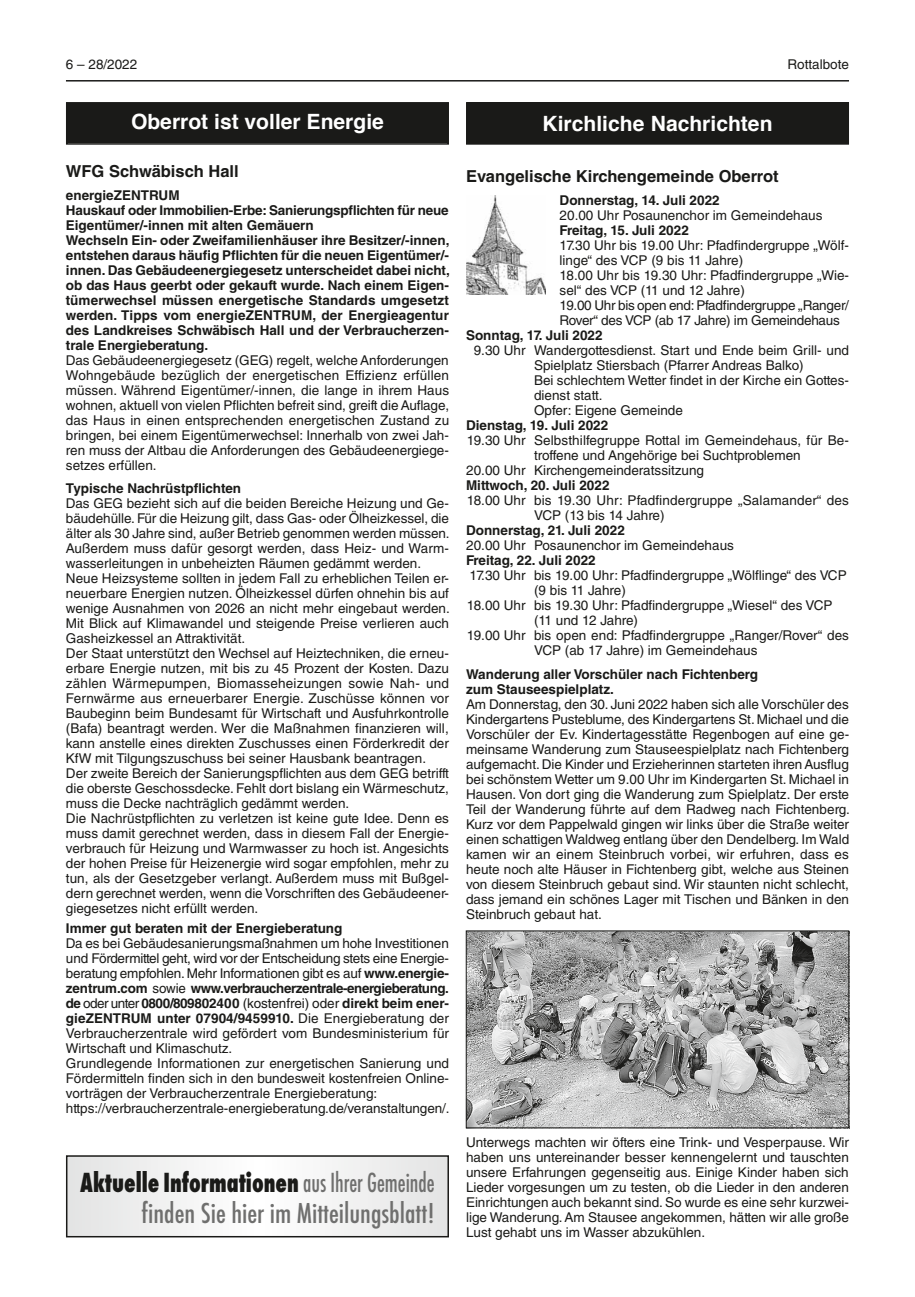
<style>
.page{position:relative;width:915px;height:1297px;background:#fff}
.page>*{position:absolute;margin:0;border:0;box-sizing:border-box;transform-origin:0 0}
.t1{font:500 condensed 30px "Futura T";color:#6f6f6e}
.t2{font:800 condensed 28.8px "Futura T";color:#1a1a18;scale:.83 1}
.t3{font:700 21px "Helvetica";color:#fff}
.t4{font:700 16.5px "Helvetica LT Std";color:#1a1a18}
.t5{font:13.5px/15px "Helvetica LT Std";color:#1a1a18}
.t6{font:700 13.5px/15px "Helvetica LT Std";color:#1a1a18}
.t7{font:13.5px/15px "Helvetica LT Std";letter-spacing:-.02em;color:#1a1a18}
.s1{font-weight:700}
.s2{font-weight:500;color:#6f6f6e}
</style>
<div class="page">
<hr style="left:66px;top:80px;width:782px;height:2px;background:#1a1a18">
<div style="left:67px;top:104px;width:380px;height:39px;background:#1a1a18"></div>
<div style="left:66px;top:102px;width:383px;height:43px;border:2px solid #1a1a18"></div>
<div style="left:466px;top:103px;width:382px;height:41px;background:#1a1a18"></div>
<div style="left:466px;top:102px;width:382px;height:43px;border:2px solid #1a1a18"></div>
<img style="left:468px;top:933px;width:378px;height:193px">
<div style="left:466px;top:931px;width:382px;height:197px;border:1px solid #1a1a18"></div>
<img style="left:466px;top:195px;width:79px;height:100px">
<div style="left:67px;top:1156px;width:381px;height:81px;background:linear-gradient(to right,#f1f1f1,#f2f2f2)"></div>
<div style="left:66px;top:1155px;width:383px;height:82px;border:2px solid #1a1a18"></div>
<p class="t5" style="left:66px;top:57px;width:73px">6 – 28/2022</p>
<p class="t5" style="left:787px;top:57px;width:63px">Rottalbote</p>
<h3 class="t3" style="left:131px;top:105px;width:254px">Oberrot ist voller Energie</h3>
<p class="t4" style="left:66px;top:161px;width:174px">WFG Schwäbisch Hall</p>
<p class="t6" style="left:66px;top:188px;width:385px">energieZENTRUM<br>Hauskauf oder Immobilien-Erbe: Sanierungspflichten für neue Eigentümer/-innen mit alten Gemäuern<br>Wechseln Ein- oder Zweifamilienhäuser ihre Besitzer/-innen, entstehen daraus häufig Pflichten für die neuen Eigentümer/- innen. Das Gebäudeenergiegesetz unterscheidet dabei nicht, ob das Haus geerbt oder gekauft wurde. Nach einem Eigen&shy;tümerwechsel müssen energetische Standards umgesetzt werden. Tipps vom energieZENTRUM, der Energieagentur des Landkreises Schwäbisch Hall und der Verbraucherzen&shy;trale Energieberatung.</p>
<p class="t5" style="left:66px;top:353px;width:384px;text-align:justify">Das Gebäudeenergiegesetz (GEG) regelt, welche Anforderungen Wohngebäude bezüglich der energetischen Effizienz erfüllen müssen. Während Eigentümer/-innen, die lange in ihrem Haus wohnen, aktuell von vielen Pflichten befreit sind, greift die Auflage, das Haus in einen entsprechenden energetischen Zustand zu bringen, bei einem Eigentümerwechsel: Innerhalb von zwei Jah&shy;ren muss der Altbau die Anforderungen des Gebäudeenergiege&shy;setzes erfüllen.</p>
<p class="t6" style="left:66px;top:481px;width:177px">Typische Nachrüstpflichten</p>
<p class="t5" style="left:66px;top:496px;width:385px">Das GEG bezieht sich auf die beiden Bereiche Heizung und Ge&shy;bäudehülle. Für die Heizung gilt, dass Gas- oder Ölheizkessel, die älter als 30 Jahre sind, außer Betrieb genommen werden müssen.<br>Außerdem muss dafür gesorgt werden, dass Heiz- und Warm&shy;wasserleitungen in unbeheizten Räumen gedämmt werden.<br>Neue Heizsysteme sollten in jedem Fall zu erheblichen Teilen er&shy;neuerbare Energien nutzen. Ölheizkessel dürfen ohnehin bis auf wenige Ausnahmen von 2026 an nicht mehr eingebaut werden.<br>Mit Blick auf Klimawandel und steigende Preise verlieren auch Gasheizkessel an Attraktivität.<br>Der Staat unterstützt den Wechsel auf Heiztechniken, die erneu&shy;erbare Energie nutzen, mit bis zu 45 Prozent der Kosten. Dazu zählen Wärmepumpen, Biomasseheizungen sowie Nah- und Fernwärme aus erneuerbarer Energie. Zuschüsse können vor Baubeginn beim Bundesamt für Wirtschaft und Ausfuhrkontrolle (Bafa) beantragt werden. Wer die Maßnahmen finanzieren will, kann anstelle eines direkten Zuschusses einen Förderkredit der KfW mit Tilgungszuschuss bei seiner Hausbank beantragen.<br>Der zweite Bereich der Sanierungspflichten aus dem GEG betrifft die oberste Geschossdecke. Fehlt dort bislang ein Wärmeschutz, muss die Decke nachträglich gedämmt werden.<br>Die Nachrüstpflichten zu verletzen ist keine gute Idee. Denn es muss damit gerechnet werden, dass in diesem Fall der Energie&shy;verbrauch für Heizung und Warmwasser zu hoch ist. Angesichts der hohen Preise für Heizenergie wird sogar empfohlen, mehr zu tun, als der Gesetzgeber verlangt. Außerdem muss mit Bußgel&shy;dern gerechnet werden, wenn die Vorschriften des Gebäudeener&shy;giegesetzes nicht erfüllt werden.</p>
<p class="t6" style="left:66px;top:920px;width:278px">Immer gut beraten mit der Energieberatung</p>
<p class="t5" style="left:66px;top:935px;width:385px">Da es bei Gebäudesanierungsmaßnahmen um hohe Investitionen und Fördermittel geht, wird vor der Entscheidung stets eine Energie&shy;beratung empfohlen. Mehr Informationen gibt es auf <span class="s1">www.energie&shy;zentrum.com</span> sowie <span class="s1">www.verbraucherzentrale-energieberatung. de</span> oder unter <span class="s1">0800/809802400</span> (kostenfrei) oder <span class="s1">direkt beim ener&shy;gieZENTRUM unter 07904/9459910.</span> Die Energieberatung der Verbraucherzentrale wird gefördert vom Bundesministerium für Wirtschaft und Klimaschutz.<br>Grundlegende Informationen zur energetischen Sanierung und Fördermitteln finden sich in den bundesweit kostenfreien Online&shy;vorträgen der Verbraucherzentrale Energieberatung: https://verbraucherzentrale-energieberatung.de/veranstaltungen/.</p>
<h2 class="t2" style="left:80px;top:1166px;width:428px">Aktuelle Informationen <span class="s2">aus Ihrer Gemeinde</span></h2>
<h1 class="t1" style="left:142px;top:1195px;width:294px">finden Sie hier im Mitteilungsblatt!</h1>
<h3 class="t3" style="left:542px;top:107px;width:231px">Kirchliche Nachrichten</h3>
<p class="t4" style="left:466px;top:166px;width:314px">Evangelische Kirchengemeinde Oberrot</p>
<p class="t6" style="left:559px;top:193px;width:161px">Donnerstag, 14. Juli 2022</p>
<p class="t5" style="left:559px;top:208px;width:264px">20.00 Uhr Posaunenchor im Gemeindehaus</p>
<p class="t6" style="left:559px;top:223px;width:131px">Freitag, 15. Juli 2022</p>
<p class="t7" style="left:559px;top:238px;width:291px">17.30 Uhr bis 19.00 Uhr: Pfadfindergruppe „Wölf&shy;linge“ des VCP (9 bis 11 Jahre)<br>18.00 Uhr bis 19.30 Uhr: Pfadfindergruppe „Wie&shy;sel“ des VCP (11 und 12 Jahre)<br>19.00 Uhr bis open end: Pfadfindergruppe „Ranger/ Rover“ des VCP (ab 17 Jahre) im Gemeindehaus</p>
<p class="t6" style="left:466px;top:328px;width:138px">Sonntag, 17. Juli 2022</p>
<p class="t5" style="left:534px;top:343px;width:316px;text-indent:-60px">9.30 Uhr Wandergottesdienst. Start und Ende beim Grill- und Spielplatz Stiersbach (Pfarrer Andreas Balko)<br>Bei schlechtem Wetter findet in der Kirche ein Gottes&shy;dienst statt.<br>Opfer: Eigene Gemeinde</p>
<p class="t6" style="left:466px;top:418px;width:144px">Dienstag, 19. Juli 2022</p>
<p class="t5" style="left:466px;top:433px;width:383px">19.30 Uhr Selbsthilfegruppe Rottal im Gemeindehaus, für Be-</p>
<p class="t5" style="left:534px;top:448px;width:268px">troffene und Angehörige bei Suchtproblemen</p>
<p class="t5" style="left:466px;top:463px;width:239px">20.00 Uhr Kirchengemeinderatssitzung</p>
<p class="t6" style="left:466px;top:478px;width:145px">Mittwoch, 20. Juli 2022</p>
<p class="t5" style="left:534px;top:493px;width:316px;text-indent:-67px">18.00 Uhr bis 19.30 Uhr: Pfadfindergruppe „Salamander“ des<br>VCP (13 bis 14 Jahre)</p>
<p class="t6" style="left:466px;top:523px;width:160px">Donnerstag, 21. Juli 2022</p>
<p class="t5" style="left:466px;top:538px;width:269px">20.00 Uhr Posaunenchor im Gemeindehaus</p>
<p class="t6" style="left:466px;top:553px;width:131px">Freitag, 22. Juli 2022</p>
<p class="t5" style="left:469px;top:568px;width:379px">17.30 Uhr bis 19.00 Uhr: Pfadfindergruppe „Wölflinge“ des VCP</p>
<p class="t5" style="left:534px;top:583px;width:93px">(9 bis 11 Jahre)</p>
<p class="t5" style="left:466px;top:598px;width:367px">18.00 Uhr bis 19.30 Uhr: Pfadfindergruppe „Wiesel“ des VCP</p>
<p class="t5" style="left:534px;top:613px;width:105px">(11 und 12 Jahre)</p>
<p class="t5" style="left:466px;top:628px;width:383px">19.00 Uhr bis open end: Pfadfindergruppe „Ranger/Rover“ des</p>
<p class="t5" style="left:534px;top:643px;width:225px">VCP (ab 17 Jahre) im Gemeindehaus</p>
<p class="t6" style="left:466px;top:667px;width:293px">Wanderung aller Vorschüler nach Fichtenberg zum Stauseespielplatz.</p>
<p class="t5" style="left:466px;top:697px;width:385px;text-align:justify">Am Donnerstag, den 30. Juni 2022 haben sich alle Vorschüler des Kindergartens Pusteblume, des Kindergartens St. Michael und die Vorschüler der Ev. Kindertagesstätte Regenbogen auf eine ge&shy;meinsame Wanderung zum Stauseespielplatz nach Fichtenberg aufgemacht. Die Kinder und Erzieherinnen starteten ihren Ausflug bei schönstem Wetter um 9.00 Uhr im Kindergarten St. Michael in Hausen. Von dort ging die Wanderung zum Spielplatz. Der erste Teil der Wanderung führte auf dem Radweg nach Fichtenberg.<br>Kurz vor dem Pappelwald gingen wir links über die Straße weiter einen schattigen Waldweg entlang über den Dendelberg. Im Wald kamen wir an einem Steinbruch vorbei, wir erfuhren, dass es heute noch alte Häuser in Fichtenberg gibt, welche aus Steinen von diesem Steinbruch gebaut sind. Wir staunten nicht schlecht, dass jemand ein schönes Lager mit Tischen und Bänken in den Steinbruch gebaut hat.</p>
<p class="t5" style="left:466px;top:1135px;width:384px;text-align:justify">Unterwegs machten wir öfters eine Trink- und Vesperpause. Wir haben uns untereinander besser kennengelernt und tauschten unsere Erfahrungen gegenseitig aus. Einige Kinder haben sich Lieder vorgesungen um zu testen, ob die Lieder in den anderen Einrichtungen auch bekannt sind. So wurde es eine sehr kurzwei&shy;lige Wanderung. Am Stausee angekommen, hätten wir alle große Lust gehabt uns im Wasser abzukühlen.</p>
</div>
